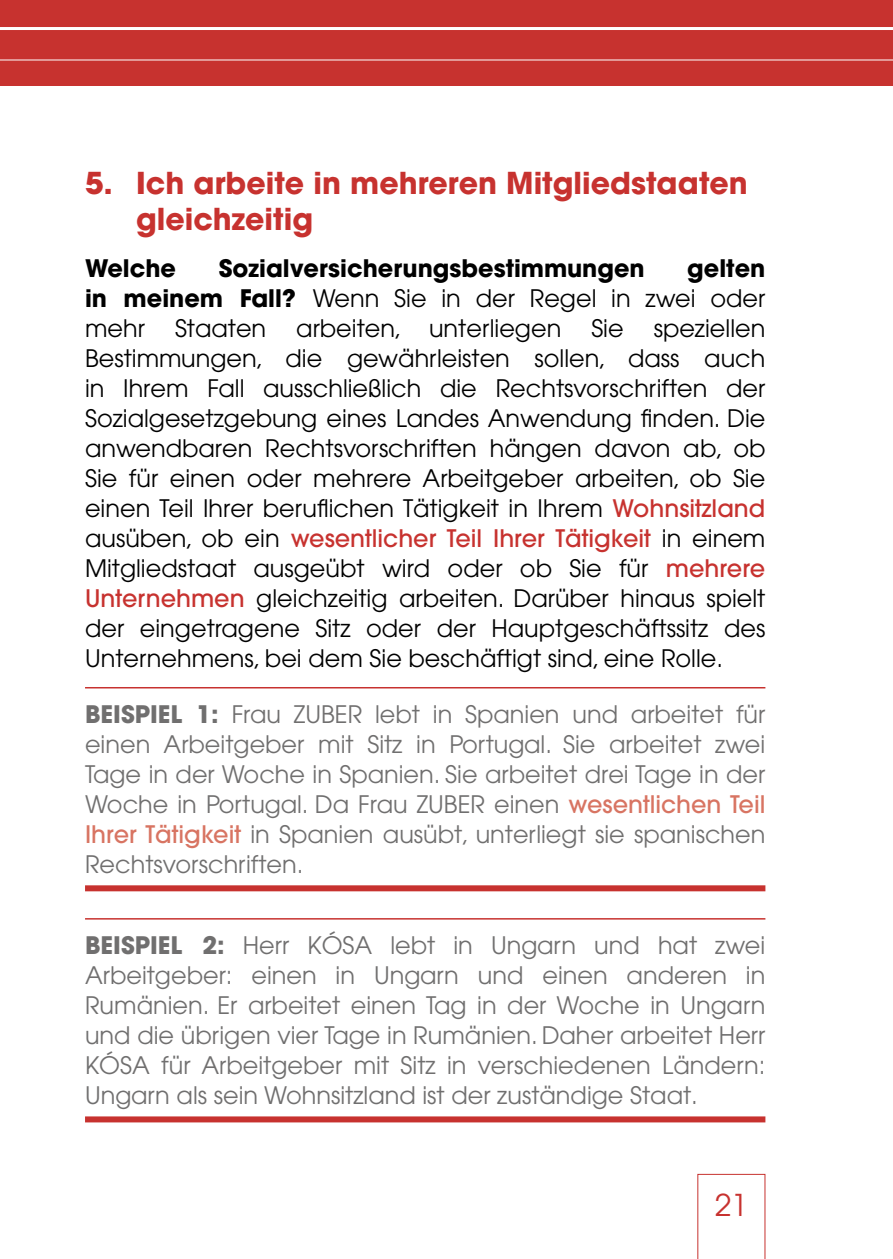
<style>
.page{position:relative;width:893px;height:1259px;background:#fff}
.page>*{position:absolute;margin:0;border:0;box-sizing:border-box;transform-origin:0 0}
.t1{font:700 30px/36px "Avant Garde";color:#c7322f}
.t2{font:30px "Avant Garde";color:#c7322f}
.t3{font:24px/30px "Avant Garde";color:#000;text-align:justify}
.t4{font:24px/30px "Avant Garde";color:#706f6f;text-align:justify}
.t5{font:700 24px "Avant Garde";color:#000}
.s1{font-weight:700}
.s2{font-weight:500;color:#c7322f}
.s3{font-weight:500;color:#d87462}
</style>
<div class="page">
<div style="left:0;top:0;width:893px;height:85px;background:#c7322f"></div>
<svg style="left:697px;top:1174px;width:68px;height:85px"></svg>
<hr style="left:0;top:27px;width:893px;height:3px;background:#fff">
<hr style="left:0;top:59px;width:893px;height:1px;background:#fff">
<hr style="left:85px;top:687px;width:680px;height:1px;background:#c7322f">
<div style="left:85px;top:885px;width:680px;height:6px;background:#c7322f"></div>
<hr style="left:85px;top:918px;width:680px;height:1px;background:#c7322f">
<div style="left:85px;top:1116px;width:680px;height:6px;background:#c7322f"></div>
<p class="t1" style="left:136px;top:165px;width:613px;text-indent:-51px">5. Ich arbeite in mehreren Mitgliedstaaten gleichzeitig</p>
<p class="t5" style="left:85px;top:252px;width:93px">Welche</p>
<p class="t5" style="left:219px;top:252px;width:427px">Sozialversicherungsbestimmungen</p>
<p class="t3" style="left:85px;top:253px;width:682px;text-indent:602px"><span class="s1">gelten in meinem Fall?</span> Wenn Sie in der Regel in zwei oder mehr</p>
<p class="t3" style="left:175px;top:313px;width:93px">Staaten</p>
<p class="t3" style="left:296px;top:313px;width:267px">arbeiten, unterliegen</p>
<p class="t3" style="left:591px;top:313px;width:34px">Sie</p>
<p class="t3" style="left:85px;top:313px;width:682px;text-indent:569px">speziellen Bestimmungen, die gewährleisten sollen, dass auch in Ihrem Fall ausschließlich die Rechtsvorschriften der Sozialgesetzgebung eines Landes Anwendung finden. Die anwendbaren Rechtsvorschriften hängen davon ab, ob Sie für einen oder mehrere Arbeitgeber arbeiten, ob Sie einen Teil Ihrer beruflichen Tätigkeit in Ihrem <span class="s2">Wohnsitzland </span>ausüben, ob ein <span class="s2">wesentlicher Teil Ihrer Tätigkeit</span> in einem Mitgliedstaat ausgeübt wird oder ob Sie für <span class="s2">mehrere Unternehmen</span> gleichzeitig arbeiten. Darüber hinaus spielt der eingetragene Sitz oder der Hauptgeschäftssitz des Unternehmens, bei dem Sie beschäftigt sind, eine Rolle.</p>
<p class="t4" style="left:85px;top:698px;width:682px"><span class="s1">BEISPIEL 1:</span> Frau ZUBER lebt in Spanien und arbeitet für einen Arbeitgeber mit Sitz in Portugal. Sie arbeitet zwei Tage in der Woche in Spanien. Sie arbeitet drei Tage in der Woche in Portugal. Da Frau ZUBER einen <span class="s3">wesentlichen Teil Ihrer Tätigkeit</span> in Spanien ausübt, unterliegt sie spanischen Rechtsvorschriften.</p>
<p class="t4" style="left:85px;top:930px;width:682px"><span class="s1">BEISPIEL 2:</span> Herr KÓSA lebt in Ungarn und hat zwei Arbeitgeber: einen in Ungarn und einen anderen in Rumänien. Er arbeitet einen Tag in der Woche in Ungarn und die übrigen vier Tage in Rumänien. Daher arbeitet Herr KÓSA für Arbeitgeber mit Sitz in verschiedenen Ländern:<br>Ungarn als sein Wohnsitzland ist der zuständige Staat.</p>
<p class="t2" style="left:715px;top:1187px;width:35px">21</p>
</div>
